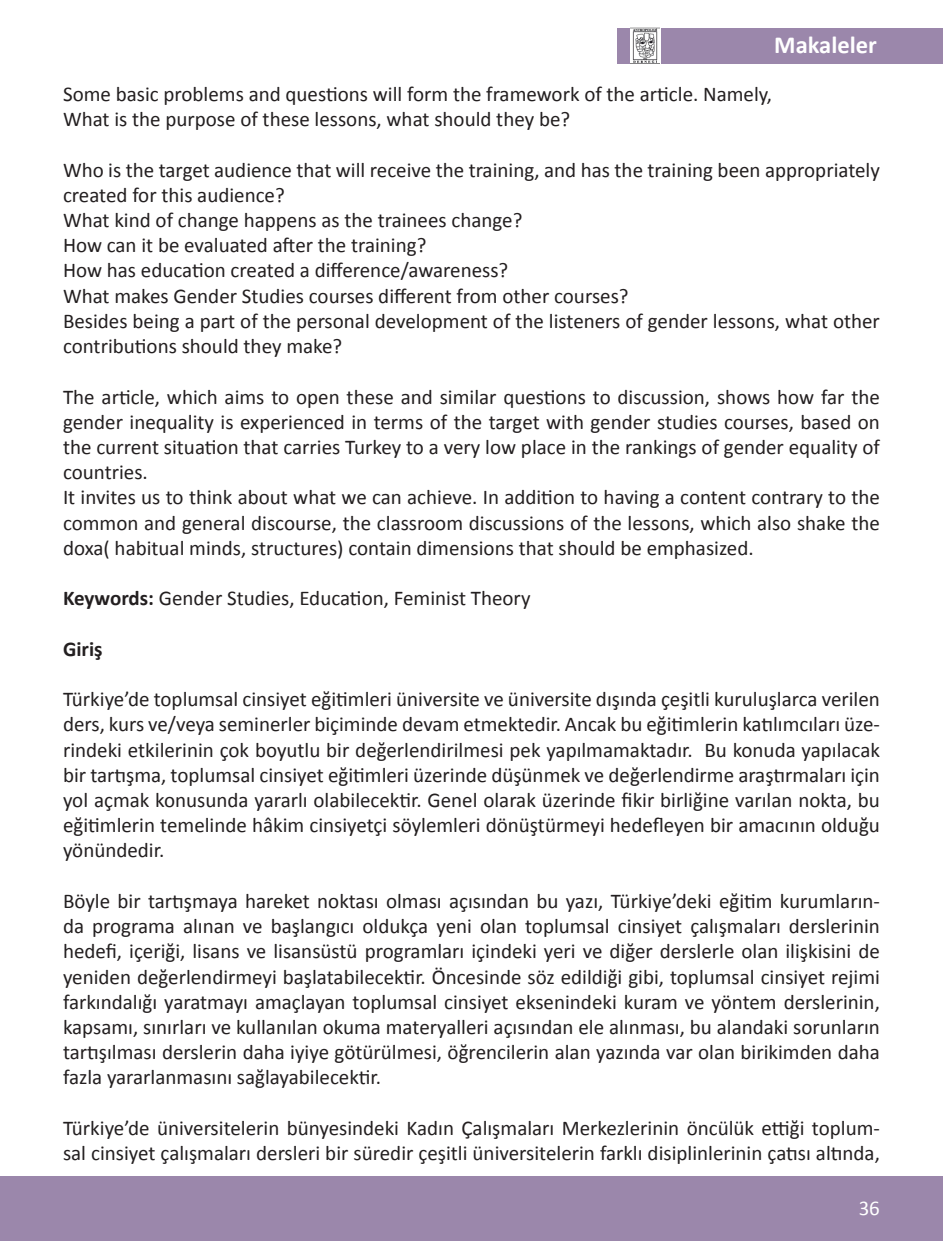
<style>
.page{position:relative;width:943px;height:1241px;background:#fff}
.page>*{position:absolute;margin:0;border:0;box-sizing:border-box;transform-origin:0 0}
.t1{font:700 24.5px "Calibri";color:#fff}
.t2{font:21px/25.2px "Calibri";color:#231f20;text-align:justify}
.t3{font:700 21px "Calibri";color:#231f20}
.t4{font:21px "Calibri";color:#fff}
.s1{font-weight:700}
</style>
<div class="page">
<div style="left:0;top:1176px;width:943px;height:64px;background:#9b87ab"></div>
<div style="left:616px;top:28px;width:326px;height:35px;background:#9b87ab"></div>
<div style="left:630px;top:28px;width:30px;height:36px;background:#fff"></div>
<img style="left:631px;top:28px;width:28px;height:36px">
<p class="t1" style="left:774px;top:27px;width:104px">Makaleler</p>
<p class="t2" style="left:63px;top:81px;width:710px">Some basic problems and questions will form the framework of the article. Namely,</p>
<p class="t2" style="left:63px;top:106px;width:508px">What is the purpose of these lessons, what should they be?</p>
<p class="t2" style="left:63px;top:156px;width:818px">Who is the target audience that will receive the training, and has the training been appropriately created for this audience?</p>
<p class="t2" style="left:63px;top:207px;width:461px">What kind of change happens as the trainees change?</p>
<p class="t2" style="left:63px;top:232px;width:365px">How can it be evaluated after the training?</p>
<p class="t2" style="left:63px;top:257px;width:447px">How has education created a difference/awareness?</p>
<p class="t2" style="left:63px;top:282px;width:567px">What makes Gender Studies courses different from other courses?</p>
<p class="t2" style="left:63px;top:308px;width:818px">Besides being a part of the personal development of the listeners of gender lessons, what other contributions should they make?</p>
<p class="t2" style="left:63px;top:383px;width:818px">The article, which aims to open these and similar questions to discussion, shows how far the gender inequality is experienced in terms of the target with gender studies courses, based on the current situation that carries Turkey to a very low place in the rankings of gender equality of countries.</p>
<p class="t2" style="left:63px;top:484px;width:818px">It invites us to think about what we can achieve. In addition to having a content contrary to the common and general discourse, the classroom discussions of the lessons, which also shake the doxa( habitual minds, structures) contain dimensions that should be emphasized.</p>
<p class="t2" style="left:63px;top:585px;width:469px"><span class="s1">Keywords:</span> Gender Studies, Education, Feminist Theory</p>
<p class="t3" style="left:63px;top:633px;width:41px">Giriş</p>
<p class="t2" style="left:63px;top:686px;width:818px">Türkiye’de toplumsal cinsiyet eğitimleri üniversite ve üniversite dışında çeşitli kuruluşlarca verilen ders, kurs ve/veya seminerler biçiminde devam etmektedir. Ancak bu eğitimlerin katılımcıları üze&shy;rindeki etkilerinin çok boyutlu bir değerlendirilmesi pek yapılmamaktadır. Bu konuda yapılacak bir tartışma, toplumsal cinsiyet eğitimleri üzerinde düşünmek ve değerlendirme araştırmaları için yol açmak konusunda yararlı olabilecektir. Genel olarak üzerinde fikir birliğine varılan nokta, bu eğitimlerin temelinde hâkim cinsiyetçi söylemleri dönüştürmeyi hedefleyen bir amacının olduğu yönündedir.</p>
<p class="t2" style="left:63px;top:887px;width:818px">Böyle bir tartışmaya hareket noktası olması açısından bu yazı, Türkiye’deki eğitim kurumların&shy;da programa alınan ve başlangıcı oldukça yeni olan toplumsal cinsiyet çalışmaları derslerinin hedefi, içeriği, lisans ve lisansüstü programları içindeki yeri ve diğer derslerle olan ilişkisini de yeniden değerlendirmeyi başlatabilecektir. Öncesinde söz edildiği gibi, toplumsal cinsiyet rejimi farkındalığı yaratmayı amaçlayan toplumsal cinsiyet eksenindeki kuram ve yöntem derslerinin, kapsamı, sınırları ve kullanılan okuma materyalleri açısından ele alınması, bu alandaki sorunların tartışılması derslerin daha iyiye götürülmesi, öğrencilerin alan yazında var olan birikimden daha fazla yararlanmasını sağlayabilecektir.</p>
<p class="t2" style="left:63px;top:1114px;width:818px">Türkiye’de üniversitelerin bünyesindeki Kadın Çalışmaları Merkezlerinin öncülük ettiği toplum&shy;sal cinsiyet çalışmaları dersleri bir süredir çeşitli üniversitelerin farklı disiplinlerinin çatısı altında,</p>
<p class="t4" style="left:858px;top:1192px;width:23px">36</p>
</div>
